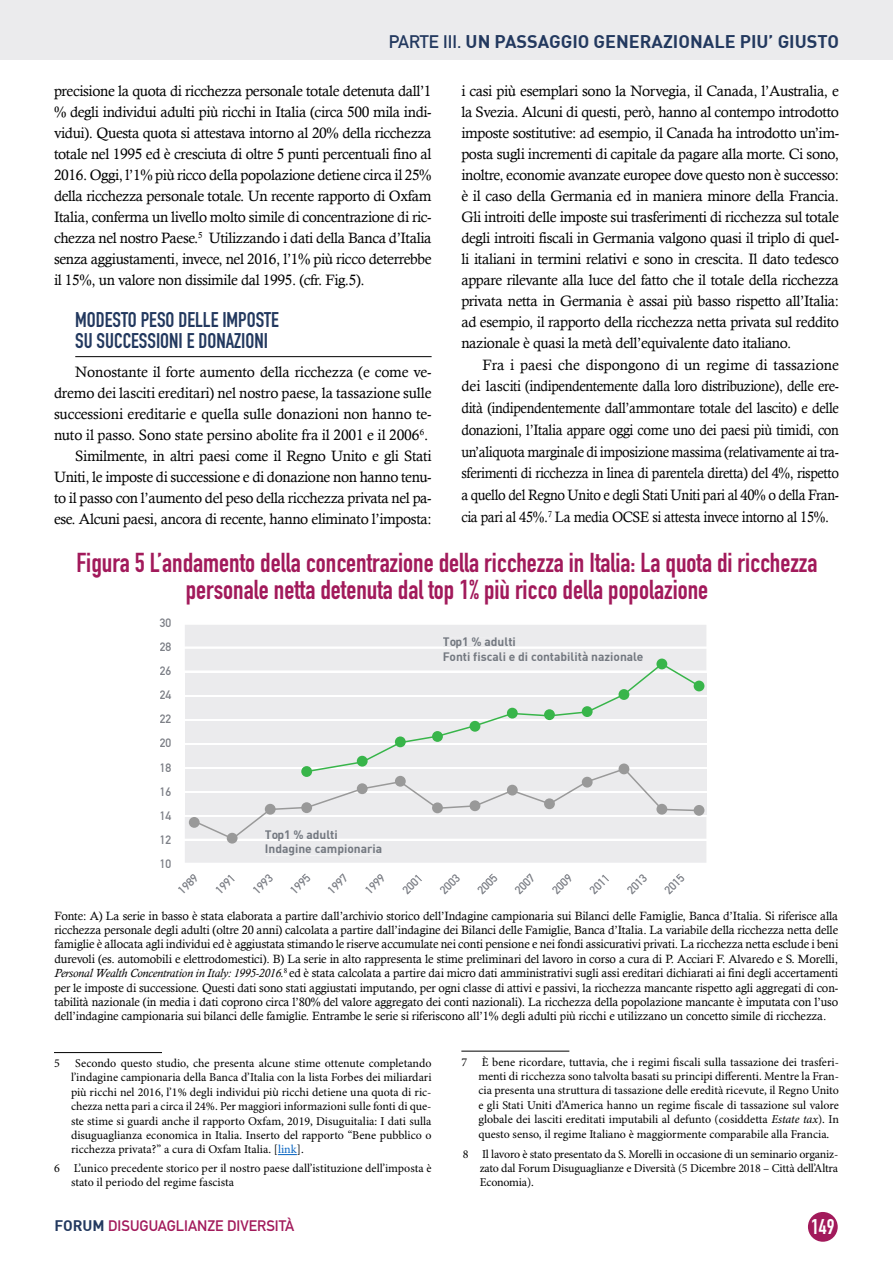
<style>
.page{position:relative;width:893px;height:1263px;background:#fff}
.page>*{position:absolute;margin:0;border:0;box-sizing:border-box;transform-origin:0 0}
.t1{font:27px/27px "DIN Engschrift Std";color:#a21a5b;text-align:center}
.t2{font:21px/21px "DIN Engschrift Std";color:#23395f}
.t3{font:21px "DIN Engschrift Std";color:#fff}
.t4{font:700 18px "DIN";color:#23395f}
.t5{font:15px/21px "Calisto";letter-spacing:-.025em;color:#000;text-align:justify}
.t6{font:15px "DIN Mittelschrift Std";color:#a21a5b}
.t7{font:12px/14.4px "Calisto";letter-spacing:-.01em;color:#000;text-align:justify}
.t8{font:12px/14.4px "Minion Pro";letter-spacing:-.005em;color:#000;text-align:justify}
.t9{font:12px "DIN Mittelschrift Std";color:#7d8087}
.t10{font:700 12px/14.4px "DIN";color:#737880}
.s1{font-family:"DIN Mittelschrift Std";font-weight:400}
.s2{color:#7d8087}
.s3{font-style:italic}
.s4{font-family:"Calibri"}
.s5{color:#0563c1}
.s6{font-family:"DIN";font-weight:700;color:#23395f}
</style>
<div class="page">
<div style="left:0;top:0;width:893px;height:60px;background:#ebebed"></div>
<div style="left:808px;top:1212px;width:30px;height:30px;background:#a21a5b;border-radius:50%"></div>
<hr style="left:75px;top:356px;width:357px;height:1px;background:#000">
<hr style="left:54px;top:1052px;width:108px;height:1px;background:#000">
<svg style="left:278px;top:1154px;width:19px;height:1px"></svg>
<hr style="left:461px;top:1051px;width:108px;height:1px;background:#000">
<svg style="left:185px;top:625px;width:521px;height:238px"></svg>
<div style="left:694px;top:681px;width:10px;height:10px;background:#38b54a;border-radius:50%"></div>
<div style="left:656px;top:658px;width:11px;height:11px;background:#38b54a;border-radius:50%"></div>
<div style="left:619px;top:689px;width:10px;height:11px;background:#38b54a;border-radius:50%"></div>
<div style="left:582px;top:706px;width:11px;height:11px;background:#38b54a;border-radius:50%"></div>
<div style="left:544px;top:709px;width:11px;height:11px;background:#38b54a;border-radius:50%"></div>
<div style="left:507px;top:708px;width:11px;height:10px;background:#38b54a;border-radius:50%"></div>
<div style="left:470px;top:721px;width:10px;height:11px;background:#38b54a;border-radius:50%"></div>
<div style="left:432px;top:731px;width:11px;height:11px;background:#38b54a;border-radius:50%"></div>
<div style="left:395px;top:736px;width:11px;height:11px;background:#38b54a;border-radius:50%"></div>
<div style="left:357px;top:756px;width:11px;height:10px;background:#38b54a;border-radius:50%"></div>
<div style="left:301px;top:766px;width:11px;height:11px;background:#38b54a;border-radius:50%"></div>
<p class="t4" style="left:389px;top:30px;width:452px"><span class="s1">PARTE III.</span> UN PASSAGGIO GENERAZIONALE PIU’ GIUSTO</p>
<p class="t5" style="left:54px;top:80px;width:379px">precisione la quota di ricchezza personale totale detenuta dall’1 % degli individui adulti più ricchi in Italia (circa 500 mila indi&shy;vidui). Questa quota si attestava intorno al 20% della ricchezza totale nel 1995 ed è cresciuta di oltre 5 punti percentuali fino al 2016. Oggi, l’1% più ricco della popolazione detiene circa il 25% della ricchezza personale totale. Un recente rapporto di Oxfam Italia, conferma un livello molto simile di concentrazione di ric&shy;chezza nel nostro Paese.<sup>5</sup> Utilizzando i dati della Banca d’Italia senza aggiustamenti, invece, nel 2016, l’1% più ricco deterrebbe il 15%, un valore non dissimile dal 1995. (cfr. Fig.5).</p>
<h2 class="t2" style="left:75px;top:309px;width:205px">MODESTO PESO DELLE IMPOSTE<br>SU SUCCESSIONI E DONAZIONI</h2>
<p class="t5" style="left:54px;top:361px;width:379px;text-align:right">Nonostante il forte aumento della ricchezza (e come ve&shy;dremo dei lasciti ereditari) nel nostro paese, la tassazione sulle successioni ereditarie e quella sulle donazioni non hanno te&shy;nuto il passo. Sono state persino abolite fra il 2001 e il 2006<sup>6</sup>.<br>Similmente, in altri paesi come il Regno Unito e gli Stati Uniti, le imposte di successione e di donazione non hanno tenu&shy;to il passo con l’aumento del peso della ricchezza privata nel pa&shy;ese. Alcuni paesi, ancora di recente, hanno eliminato l’imposta:</p>
<p class="t5" style="left:461px;top:80px;width:379px">i casi più esemplari sono la Norvegia, il Canada, l’Australia, e la Svezia. Alcuni di questi, però, hanno al contempo introdotto imposte sostitutive: ad esempio, il Canada ha introdotto un’im&shy;posta sugli incrementi di capitale da pagare alla morte. Ci sono, inoltre, economie avanzate europee dove questo non è successo: è il caso della Germania ed in maniera minore della Francia.<br>Gli introiti delle imposte sui trasferimenti di ricchezza sul totale degli introiti fiscali in Germania valgono quasi il triplo di quel&shy;li italiani in termini relativi e sono in crescita. Il dato tedesco appare rilevante alla luce del fatto che il totale della ricchezza privata netta in Germania è assai più basso rispetto all’Italia: ad esempio, il rapporto della ricchezza netta privata sul reddito nazionale è quasi la metà dell’equivalente dato italiano.</p>
<p class="t5" style="left:461px;top:353px;width:379px;line-height:21.8px;text-indent:21px">Fra i paesi che dispongono di un regime di tassazione dei lasciti (indipendentemente dalla loro distribuzione), delle ere&shy;dità (indipendentemente dall’ammontare totale del lascito) e delle donazioni, l’Italia appare oggi come uno dei paesi più timidi, con un’aliquota marginale di imposizione massima (relativamente ai tra&shy;sferimenti di ricchezza in linea di parentela diretta) del 4%, rispetto a quello del Regno Unito e degli Stati Uniti pari al 40% o della Fran&shy;cia pari al 45%.<sup>7</sup> La media OCSE si attesta invece intorno al 15%.</p>
<h1 class="t1" style="left:77px;top:549px;width:742px">Figura 5 L’andamento della concentrazione della ricchezza in Italia: La quota di ricchezza personale netta detenuta dal top 1% più ricco della popolazione</h1>
<p class="t9" style="left:160px;top:616px;width:13px">30</p>
<p class="t9" style="left:160px;top:640px;width:13px">28</p>
<p class="t9" style="left:160px;top:664px;width:13px">26</p>
<p class="t9" style="left:160px;top:688px;width:13px">24</p>
<p class="t9" style="left:160px;top:712px;width:13px">22</p>
<p class="t9" style="left:160px;top:736px;width:13px">20</p>
<p class="t9" style="left:160px;top:760px;width:13px">18</p>
<p class="t9" style="left:160px;top:784px;width:13px">16</p>
<p class="t9" style="left:160px;top:808px;width:13px">14</p>
<p class="t9" style="left:160px;top:832px;width:13px">12</p>
<p class="t9" style="left:160px;top:856px;width:13px">10</p>
<p class="t9" style="left:175px;top:887px;width:25px;rotate:-45deg">1989</p>
<p class="t10" style="left:443px;top:634px;width:202px"><span class="s2">Top</span>1<span class="s2">1% adulti<br></span>Fonti fiscali e di contabilità nazionale</p>
<p class="t10" style="left:265px;top:827px;width:119px"><span class="s2">Top</span>1<span class="s2">1% adulti<br></span>Indagine campionaria</p>
<p class="t9" style="left:212px;top:887px;width:25px;rotate:-45deg">1991</p>
<p class="t9" style="left:250px;top:887px;width:25px;rotate:-45deg">1993</p>
<p class="t9" style="left:287px;top:887px;width:25px;rotate:-45deg">1995</p>
<p class="t9" style="left:325px;top:887px;width:25px;rotate:-45deg">1997</p>
<p class="t9" style="left:362px;top:887px;width:25px;rotate:-45deg">1999</p>
<p class="t9" style="left:399px;top:887px;width:25px;rotate:-45deg">2001</p>
<p class="t9" style="left:437px;top:887px;width:25px;rotate:-45deg">2003</p>
<p class="t9" style="left:474px;top:887px;width:25px;rotate:-45deg">2005</p>
<p class="t9" style="left:512px;top:887px;width:25px;rotate:-45deg">2007</p>
<p class="t9" style="left:549px;top:887px;width:25px;rotate:-45deg">2009</p>
<p class="t9" style="left:587px;top:887px;width:25px;rotate:-45deg">2011</p>
<p class="t9" style="left:624px;top:887px;width:25px;rotate:-45deg">2013</p>
<p class="t9" style="left:661px;top:887px;width:25px;rotate:-45deg">2015</p>
<p class="t7" style="left:54px;top:908px;width:785px">Fonte: A) La serie in basso è stata elaborata a partire dall’archivio storico dell’Indagine campionaria sui Bilanci delle Famiglie, Banca d’Italia. Si riferisce alla ricchezza personale degli adulti (oltre 20 anni) calcolata a partire dall’indagine dei Bilanci delle Famiglie, Banca d’Italia. La variabile della ricchezza netta delle famiglie è allocata agli individui ed è aggiustata stimando le riserve accumulate nei conti pensione e nei fondi assicurativi privati. La ricchezza netta esclude i beni durevoli (es. automobili e elettrodomestici). B) La serie in alto rappresenta le stime preliminari del lavoro in corso a cura di P. Acciari F. Alvaredo e S. Morelli, <span class="s3">Personal Wealth Concentration in Italy: 1995-2016.</span><sup>8</sup> ed è stata calcolata a partire dai micro dati amministrativi sugli assi ereditari dichiarati ai fini degli accertamenti per le imposte di successione. Questi dati sono stati aggiustati imputando, per ogni classe di attivi e passivi, la ricchezza mancante rispetto agli aggregati di con&shy;tabilità nazionale (in media i dati coprono circa l’80% del valore aggregato dei conti nazionali). La ricchezza della popolazione mancante è imputata con l’uso dell’indagine campionaria sui bilanci delle famiglie. Entrambe le serie si riferiscono all’1% degli adulti più ricchi e utilizzano un concetto simile di ricchezza.</p>
<p class="t8" style="left:54px;top:1056px;width:7px">5</p>
<p class="t8" style="left:71px;top:1056px;width:362px;text-indent:4px">Secondo questo studio, che presenta alcune stime ottenute completando l’indagine campionaria della Banca d’Italia con la lista Forbes dei miliardari più ricchi nel 2016, l’1% degli individui pi<span class="s4">ù</span> ricchi detiene una quota di ric&shy;chezza netta pari a circa il 24%. Per maggiori informazioni sulle fonti di que&shy;ste stime si guardi anche il rapporto Oxfam, 2019, Disuguitalia: I dati sulla disuguaglianza economica in Italia. Inserto del rapporto “Bene pubblico o ricchezza privata?” a cura di Oxfam Italia. [<span class="s5">link</span>].</p>
<p class="t8" style="left:71px;top:1161px;width:362px;text-indent:-17px">6 L’unico precedente storico per il nostro paese dall’istituzione dell’imposta è stato il periodo del regime fascista</p>
<p class="t8" style="left:478px;top:1055px;width:362px;text-indent:-17px">7 È bene ricordare, tuttavia, che i regimi fiscali sulla tassazione dei trasferi&shy;menti di ricchezza sono talvolta basati su principi differenti. Mentre la Fran&shy;cia presenta una struttura di tassazione delle eredità ricevute, il Regno Unito e gli Stati Uniti d’America hanno un regime fiscale di tassazione sul valore globale dei lasciti ereditati imputabili al defunto (cosiddetta <span class="s3">Estate tax</span>). In questo senso, il regime Italiano è maggiormente comparabile alla Francia.</p>
<p class="t8" style="left:480px;top:1147px;width:360px;text-indent:-17px">8 Il lavoro è stato presentato da S. Morelli in occasione di un seminario organiz&shy;zato dal Forum Disuguaglianze e Diversità (5 Dicembre 2018 – Città dell’Altra Economia).</p>
<p class="t6" style="left:54px;top:1217px;width:241px"><span class="s6">FORUM</span> DISUGUAGLIANZE DIVERSITÀ</p>
<h2 class="t3" style="left:811px;top:1214px;width:25px">149</h2>
</div>
